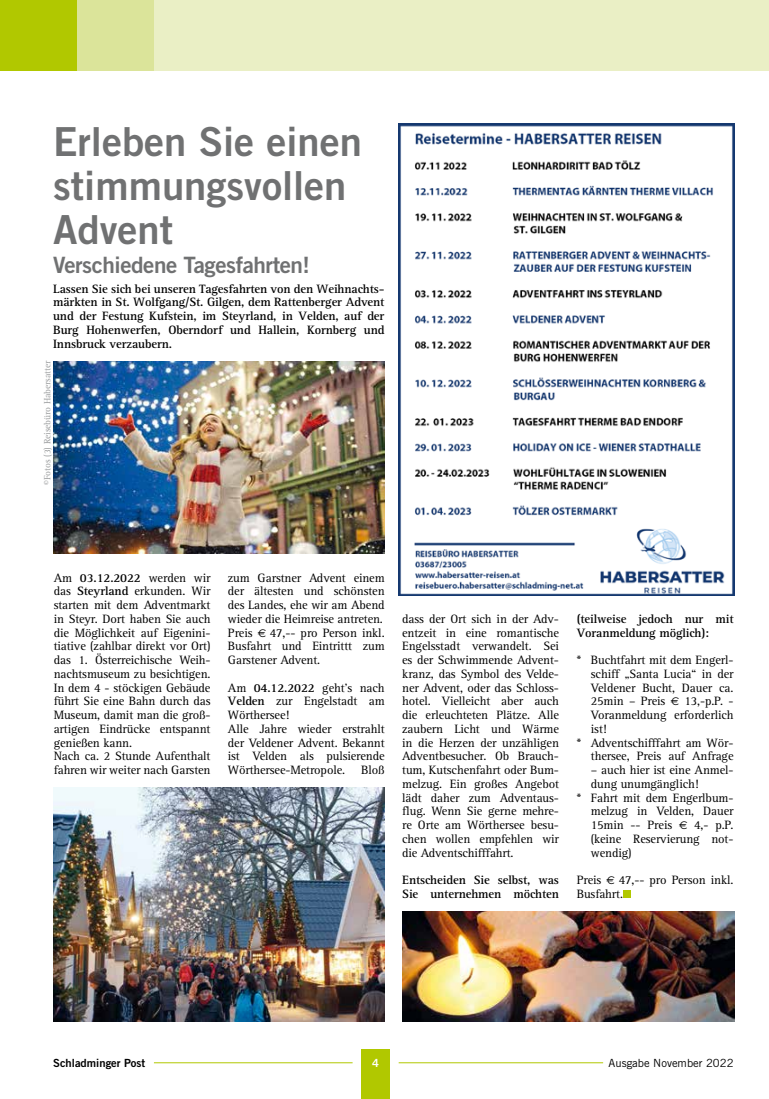
<style>
.page{position:relative;width:769px;height:1099px;background:#fff}
.page>*{position:absolute;margin:0;border:0;box-sizing:border-box;transform-origin:0 0}
.t1{font:40px/43.8px "Trade Gothic Bold Two";color:#707172}
.t2{font:22.5px "Trade Gothic Bold Two";letter-spacing:-.02em;color:#707172}
.t3{font:12.5px/13.8px "AT Rotis Serif";letter-spacing:-.01em;color:#000}
.t4{font:700 12.5px/13.8px "AT Rotis Serif";letter-spacing:-.01em;color:#000}
.t5{font:11.25px "Trade Gothic";color:#000}
.t6{font:11.25px "Trade Gothic Bold Two";color:#000}
.t7{font:11.25px "Trade Gothic Bold Two";color:#fff}
.t8{font:9.38px "Rotis Serif";letter-spacing:-.01em;color:#9c9e9f}
.s1{font-weight:700}
.s2{font-family:"Euro Sans";font-size:11.25px}
</style>
<div class="page">
<div style="left:361px;top:1049px;width:29px;height:49px;background:#b1c800"></div>
<hr style="left:154px;top:1062px;width:199px;height:1px;background:#b1c800">
<hr style="left:399px;top:1062px;width:204px;height:1px;background:#b1c800">
<div style="left:0;top:0;width:77px;height:71px;background:#b1c800"></div>
<div style="left:77px;top:0;width:77px;height:71px;background:#dbe49a"></div>
<div style="left:154px;top:0;width:615px;height:71px;background:#eaefc5"></div>
<div style="left:623px;top:890px;width:7px;height:7px;background:#b1c800"></div>
<img style="left:398px;top:123px;width:337px;height:472px">
<img style="left:403px;top:911px;width:331px;height:110px">
<img style="left:53px;top:788px;width:331px;height:233px">
<img style="left:53px;top:361px;width:331px;height:192px">
<h1 class="t1" style="left:53px;top:120px;width:310px">Erleben Sie einen stimmungsvollen<br>Advent</h1>
<h2 class="t2" style="left:53px;top:251px;width:258px">Verschiedene Tagesfahrten!</h2>
<p class="t4" style="left:53px;top:282px;width:333px;text-align:justify">Lassen Sie sich bei unseren Tagesfahrten von den Weihnachts&shy;märkten in St. Wolfgang/St. Gilgen, dem Rattenberger Advent und der Festung Kufstein, im Steyrland, in Velden, auf der Burg Hohenwerfen, Oberndorf und Hallein, Kornberg und Innsbruck verzaubern.</p>
<p class="t8" style="left:42px;top:485px;width:126px;rotate:-90deg">©Fotos (3) Reisebüro Habersatter</p>
<p class="t3" style="left:54px;top:571px;width:158px">Am <span class="s1">03.12.2022</span> werden wir das <span class="s1">Steyrland</span> erkunden. Wir starten mit dem Adventmarkt in Steyr. Dort haben Sie auch die Möglichkeit auf Eigenini&shy;tiative (zahlbar direkt vor Ort) das 1. Österreichische Weih&shy;nachtsmuseum zu besichtigen.<br>In dem 4 - stöckigen Gebäude führt Sie eine Bahn durch das<br>Museum, damit man die groß&shy;artigen Eindrücke entspannt genießen kann.<br>Nach ca. 2 Stunde Aufenthalt fahren wir weiter nach Garsten</p>
<p class="t3" style="left:228px;top:571px;width:158px">zum Garstner Advent einem der ältesten und schönsten des Landes, ehe wir am Abend wieder die Heimreise antreten.<br>Preis <span class="s2">€</span> 47,-- pro Person inkl.<br>Busfahrt und Eintrittt zum<br>Garstener Advent.</p>
<p class="t3" style="left:228px;top:681px;width:158px">Am <span class="s1">04.12.2022</span> geht’s nach<br><span class="s1">Velden</span> zur Engelstadt am<br>Wörthersee!<br>Alle Jahre wieder erstrahlt der Veldener Advent. Bekannt ist Velden als pulsierende<br>Wörthersee-Metropole.</p>
<p class="t3" style="left:361px;top:763px;width:25px">Bloß</p>
<p class="t3" style="left:402px;top:612px;width:158px;text-align:justify">dass der Ort sich in der Adv&shy;entzeit in eine romantische Engelsstadt verwandelt. Sei es der Schwimmende Advent&shy;kranz, das Symbol des Velde&shy;ner Advent, oder das Schloss&shy;hotel. Vielleicht aber auch die erleuchteten Plätze. Alle zaubern Licht und Wärme in die Herzen der unzähligen Adventbesucher. Ob Brauch&shy;tum, Kutschenfahrt oder Bum&shy;melzug. Ein großes Angebot lädt daher zum Adventaus&shy;flug. Wenn Sie gerne mehre&shy;re Orte am Wörthersee besu&shy;chen wollen empfehlen wir die Adventschifffahrt.</p>
<p class="t4" style="left:402px;top:873px;width:158px">Entscheiden Sie selbst, was<br>Sie unternehmen möchten</p>
<p class="t4" style="left:577px;top:612px;width:158px">(teilweise jedoch nur mit<br>Voranmeldung möglich):</p>
<p class="t3" style="left:577px;top:653px;width:158px">* Buchtfahrt mit dem Engerl-</p>
<p class="t3" style="left:591px;top:667px;width:144px">schiff „Santa Lucia“ in der</p>
<p class="t3" style="left:591px;top:681px;width:144px">Veldener Bucht, Dauer ca.</p>
<p class="t3" style="left:591px;top:694px;width:144px">25min – Preis <span class="s2">€</span> 13,-p.P. -</p>
<p class="t3" style="left:591px;top:708px;width:144px">Voranmeldung erforderlich</p>
<p class="t3" style="left:591px;top:722px;width:17px">ist!</p>
<p class="t3" style="left:577px;top:736px;width:158px">* Adventschifffahrt am Wör-</p>
<p class="t3" style="left:591px;top:749px;width:144px">thersee, Preis auf Anfrage</p>
<p class="t3" style="left:591px;top:763px;width:144px">– auch hier ist eine Anmel-</p>
<p class="t3" style="left:591px;top:777px;width:109px">dung unumgänglich!</p>
<p class="t3" style="left:577px;top:791px;width:158px">* Fahrt mit dem Engerlbum-</p>
<p class="t3" style="left:591px;top:804px;width:144px">melzug in Velden, Dauer</p>
<p class="t3" style="left:591px;top:818px;width:144px">15min -- Preis <span class="s2">€</span> 4,- p.P.</p>
<p class="t3" style="left:591px;top:832px;width:144px">(keine Reservierung not-</p>
<p class="t3" style="left:591px;top:846px;width:42px">wendig)</p>
<p class="t3" style="left:577px;top:873px;width:158px">Preis <span class="s2">€</span> 47,-- pro Person inkl.<br>Busfahrt.</p>
<p class="t6" style="left:53px;top:1056px;width:94px">Schladminger Post</p>
<p class="t7" style="left:372px;top:1056px;width:8px">4</p>
<p class="t5" style="left:608px;top:1056px;width:126px">Ausgabe November 2022</p>
</div>
